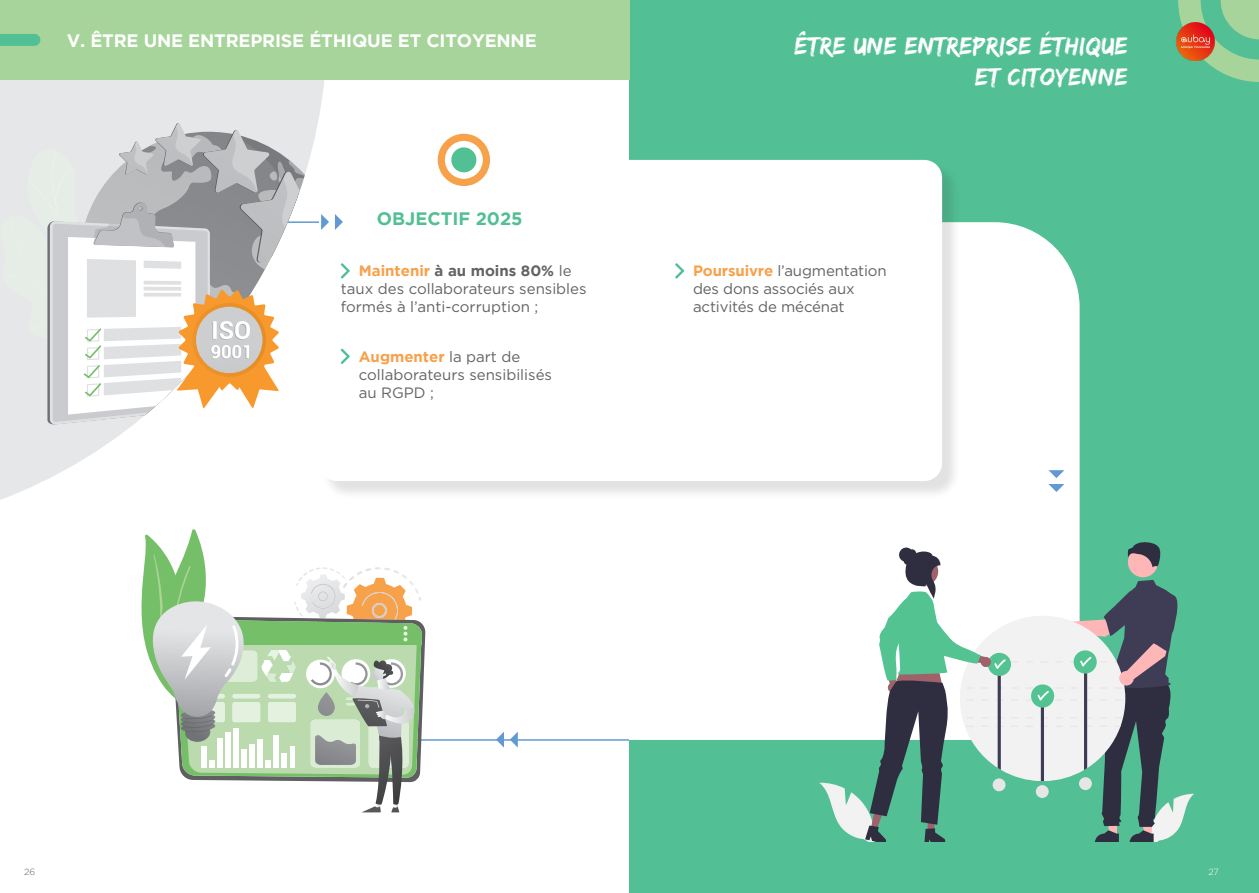
<style>
.page{position:relative;width:1259px;height:893px;background:#fff}
.page>*{position:absolute;margin:0;border:0;box-sizing:border-box;transform-origin:0 0}
.t1{font:25.5px/30.6px "Edo";letter-spacing:.02em;color:#fff;text-align:right}
.t2{font:700 18px "Gotham";letter-spacing:-.01em;color:#fff}
.t3{font:700 18px "Gotham";color:#52bf94}
.t4{font:15px/18px "Gotham";color:#636366}
.t5{font:700 15px "Gotham";color:#636366}
.t6{font:300 9px "Gotham";color:#636366}
.t7{font:300 9px "Gotham";color:#fff}
.s1{color:#f8a14b}
.s2{font-weight:400}
.s3{font-weight:700;color:#f8a14b}
</style>
<div class="page">
<div style="left:629px;top:0;width:630px;height:893px;background:#52bf94"></div>
<div style="left:629px;top:222px;width:450px;height:518px;background:#fff"></div>
<svg style="left:1178px;top:0;width:81px;height:82px"></svg>
<svg style="left:0;top:80px;width:324px;height:420px;fill:#e6e7e9"></svg>
<div style="left:321px;top:162px;width:639px;height:338px;background:#231f20;opacity:.13"></div>
<div style="left:319px;top:160px;width:623px;height:321px;background:#fff;border-radius:18px"></div>
<svg style="left:675px;top:263px;width:9px;height:16px"></svg>
<svg style="left:341px;top:263px;width:9px;height:16px"></svg>
<svg style="left:341px;top:349px;width:9px;height:15px"></svg>
<div style="left:451px;top:147px;width:25px;height:25px;background:#52bf94;border-radius:50%"></div>
<div style="left:438px;top:134px;width:52px;height:52px;border:7px solid #f8a14b;border-radius:50%"></div>
<img style="left:1176px;top:23px;width:53px;height:38px">
<svg style="left:819px;top:541px;width:375px;height:301px"></svg>
<div style="left:992px;top:778px;width:13px;height:13px;background:#e6e6e6;border-radius:50%"></div>
<div style="left:1035px;top:785px;width:13px;height:13px;background:#e6e6e6;border-radius:50%"></div>
<div style="left:1079px;top:777px;width:13px;height:13px;background:#e6e6e6;border-radius:50%"></div>
<svg style="left:496px;top:732px;width:8px;height:16px"></svg>
<svg style="left:510px;top:732px;width:8px;height:16px"></svg>
<svg style="left:335px;top:214px;width:8px;height:16px"></svg>
<svg style="left:1048px;top:484px;width:16px;height:8px"></svg>
<svg style="left:1048px;top:470px;width:16px;height:8px"></svg>
<svg style="left:141px;top:529px;width:284px;height:283px"></svg>
<svg style="left:0;top:123px;width:329px;height:302px"></svg>
<div style="left:0;top:0;width:629px;height:80px;background:#a7d49a"></div>
<svg style="left:0;top:34px;width:41px;height:12px"></svg>
<p class="t2" style="left:67px;top:30px;width:471px">V. ÊTRE UNE ENTREPRISE ÉTHIQUE ET CITOYENNE</p>
<p class="t3" style="left:377px;top:208px;width:147px">OBJECTIF 2025</p>
<p class="t5" style="left:359px;top:262px;width:214px"><span class="s1">Maintenir</span> à au moins 80% <span class="s2">le</span></p>
<p class="t4" style="left:341px;top:280px;width:247px">taux des collaborateurs sensibles</p>
<p class="t4" style="left:341px;top:298px;width:199px">formés à l’anti-corruption ;</p>
<p class="t4" style="left:359px;top:347px;width:195px"><span class="s3">Augmenter</span> la part de collaborateurs sensibilisés au RGPD ;</p>
<p class="t1" style="left:794px;top:30px;width:335px">ÊTRE UNE ENTREPRISE ÉTHIQUE<br>ET CITOYENNE</p>
<p class="t4" style="left:693px;top:262px;width:195px"><span class="s3">Poursuivre</span> l’augmentation des dons associés aux activités de mécénat</p>
<p class="t6" style="left:24px;top:867px;width:13px">26</p>
<p class="t7" style="left:1208px;top:867px;width:12px">27</p>
</div>
